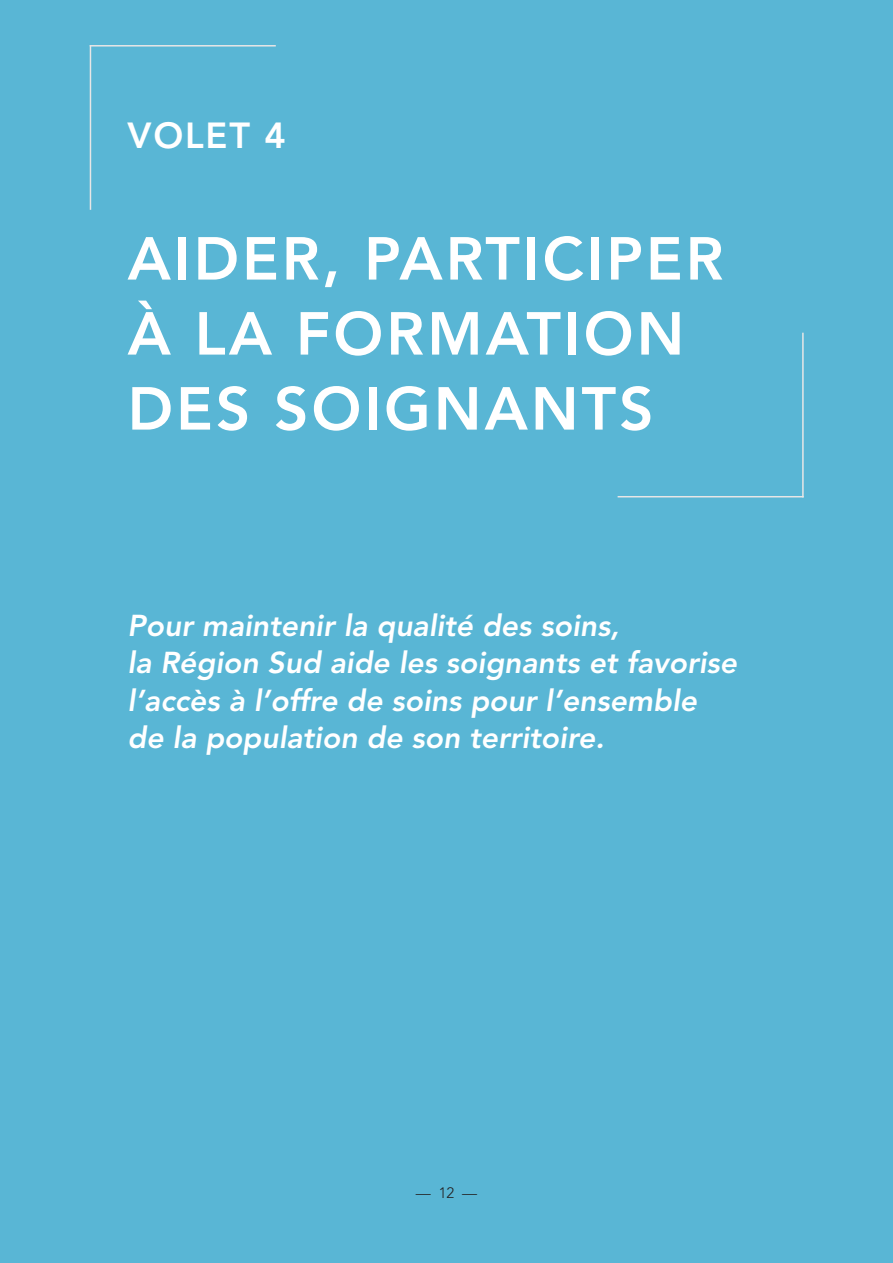
<style>
.page{position:relative;width:893px;height:1263px;background:#59b6d5}
.page>*{position:absolute;margin:0;border:0;box-sizing:border-box;transform-origin:0 0}
.Avenir_40_light{font:800 60px/75px "Avenir LT Std";letter-spacing:.05em;color:#fff}
.Avenir_24_light{font:800 36px "Avenir LT Std";letter-spacing:.05em;color:#fff}
.Avenir_20_justifié{font:italic 800 30px/37.5px "Avenir LT Std";color:#fff}
.t1{font:300 15px "Avenir LT Std";color:#231f20}
</style>
<div class="page">
<hr style="left:618px;top:496px;width:186px;height:1px;background:#e7e6e6">
<hr style="left:802px;top:333px;width:2px;height:164px;background:#e7e6e6">
<hr style="left:90px;top:45px;width:186px;height:2px;background:#e7e6e6">
<hr style="left:90px;top:45px;width:1px;height:165px;background:#e7e6e6">
<p class="Avenir_24_light" style="left:128px;top:114px;width:160px">VOLET 4</p>
<p class="Avenir_40_light" style="left:128px;top:221px;width:597px">AIDER, PARTICIPER<br>À LA FORMATION<br>DES SOIGNANTS</p>
<p class="Avenir_20_justifié" style="left:128px;top:607px;width:611px">Pour maintenir la qualité des soins,<br>la Région Sud aide les soignants et favorise l’accès à l’offre de soins pour l’ensemble de la population de son territoire.</p>
<p class="t1" style="left:416px;top:1184px;width:63px">— 12 —</p>
</div>
